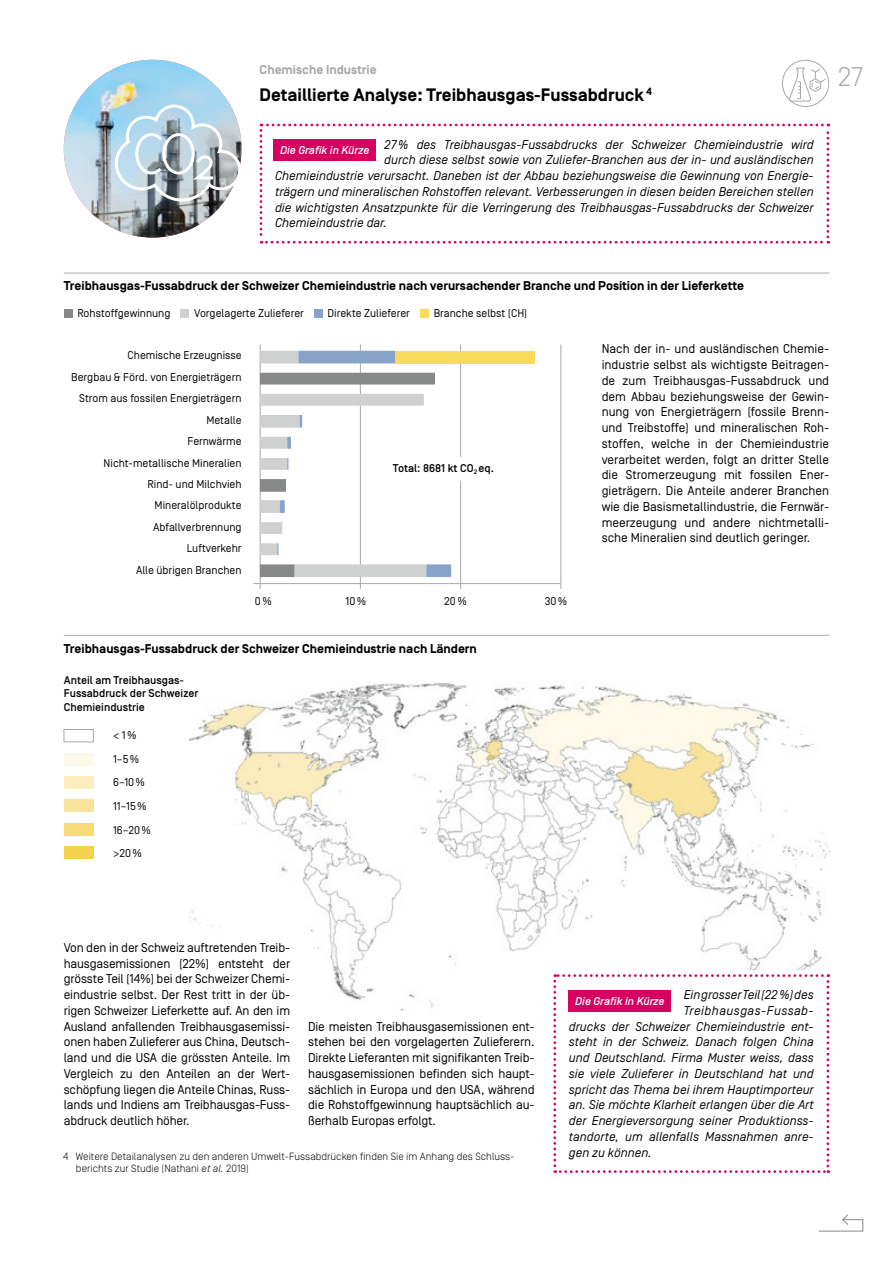
<style>
.page{position:relative;width:893px;height:1263px;background:#fff}
.page>*{position:absolute;margin:0;border:0;box-sizing:border-box;transform-origin:0 0}
.t1{font:300 27px "Simplon BP";color:#a7a9a9}
.Tt_12_bold{font:700 18px "Simplon BP";color:#000}
.Tt_8_5_Regular_Grund{font:12.75px/15.8px "Simplon BP Regular";letter-spacing:-.01em;color:#000;text-align:justify}
.Tt_8_5_Regular_ital{font:italic 12.75px "Simplon BP Regular";color:#000}
.Tt_8_5_bold_m_Linie{font:700 12.75px "Simplon BP";color:#000}
.Tt_8_5_Regular_ital-2{font:italic 12.75px "Simplon BP Regular";letter-spacing:.035em;color:#000}
.Text_8_5_bold_grau_K{font:700 12.75px "Simplon BP";color:#a7a9a9}
.Tt_7_5_regular_recht{font:11.25px/21.5px "Simplon BP Regular";color:#000;text-align:right}
.Tt_7_5_regular{font:11.25px "Simplon BP Regular";color:#000}
.Tt_7_5_medium{font:500 11.25px/13.5px "Simplon BP";color:#000}
.Tt_7_5_medium-2{font:italic 500 11.25px "Simplon BP";color:#fff}
.Fussnote_7{font:300 10.5px/12.3px "Simplon BP";color:#000}
.s1{font-style:italic}
</style>
<div class="page">
<img style="left:189px;top:683px;width:640px;height:328px">
<div style="left:548px;top:971px;width:287px;height:226px;background:#fff"></div>
<hr style="left:64px;top:273px;width:765px;height:1px;background:#a7a9a9">
<div style="left:64px;top:309px;width:8px;height:8px;background:#878988"></div>
<div style="left:181px;top:309px;width:8px;height:8px;background:#cfd0d0"></div>
<div style="left:314px;top:309px;width:9px;height:8px;background:#87a3ca"></div>
<div style="left:420px;top:309px;width:9px;height:8px;background:#f8da5d"></div>
<hr style="left:64px;top:635px;width:765px;height:1px;background:#a7a9a9">
<hr style="left:253px;top:583px;width:308px;height:1px;background:#a7a9a9">
<hr style="left:360px;top:344px;width:1px;height:245px;background:#a7a9a9">
<hr style="left:460px;top:344px;width:1px;height:245px;background:#a7a9a9">
<hr style="left:561px;top:344px;width:1px;height:245px;background:#a7a9a9">
<div style="left:391px;top:458px;width:139px;height:23px;background:#fff"></div>
<svg style="left:553px;top:974px;width:276px;height:199px"></svg>
<div style="left:569px;top:990px;width:102px;height:21px;background:#d50062"></div>
<hr style="left:260px;top:344px;width:1px;height:245px;background:#a7a9a9">
<svg style="left:260px;top:351px;width:191px;height:226px"></svg>
<div style="left:395px;top:351px;width:139px;height:12px;background:#f8da5d"></div>
<div style="left:64px;top:846px;width:29px;height:13px;background:#f4d250"></div>
<div style="left:64px;top:823px;width:29px;height:13px;background:#f7db79"></div>
<div style="left:64px;top:799px;width:29px;height:13px;background:#f9e39c"></div>
<div style="left:64px;top:776px;width:29px;height:13px;background:#fbedbd"></div>
<div style="left:64px;top:753px;width:29px;height:12px;background:#fdf9e9"></div>
<div style="left:64px;top:729px;width:30px;height:13px;background:#fff;border:1px solid #a7a9a9"></div>
<img style="left:64px;top:60px;width:178px;height:178px;border-radius:89px">
<svg style="left:113px;top:103px;width:129px;height:100px;background:#b4c6d1"></svg>
<svg style="left:260px;top:67px;width:569px;height:177px"></svg>
<p class="Text_8_5_bold_grau_K" style="left:260px;top:63px;width:119px">Chemische Industrie</p>
<p class="Tt_12_bold" style="left:260px;top:85px;width:394px">Detaillierte Analyse: Treibhausgas-Fussabdruck <sup>4</sup></p>
<p class="Tt_8_5_Regular_ital" style="left:384px;top:137px;width:431px">27% des Treibhausgas-Fussabdrucks der Schweizer Chemieindustrie wird</p>
<p class="Tt_8_5_Regular_ital" style="left:384px;top:152px;width:431px">durch diese selbst sowie von Zuliefer-Branchen aus der in- und ausländischen</p>
<p class="Tt_8_5_Regular_ital" style="left:275px;top:168px;width:540px">Chemieindustrie verursacht. Daneben ist der Abbau beziehungsweise die Gewinnung von Energie-</p>
<p class="Tt_8_5_Regular_ital" style="left:275px;top:184px;width:540px">trägern und mineralischen Rohstoffen relevant. Verbesserungen in diesen beiden Bereichen stellen</p>
<p class="Tt_8_5_Regular_ital" style="left:275px;top:200px;width:540px">die wichtigsten Ansatzpunkte für die Verringerung des Treibhausgas-Fussabdrucks der Schweizer</p>
<p class="Tt_8_5_Regular_ital" style="left:275px;top:215px;width:113px">Chemieindustrie dar.</p>
<p class="Tt_7_5_medium-2" style="left:280px;top:144px;width:91px">Die Grafik in Kürze</p>
<h1 class="t1" style="left:838px;top:60px;width:27px">27</h1>
<p class="Tt_8_5_bold_m_Linie" style="left:64px;top:279px;width:682px">Treibhausgas-Fussabdruck der Schweizer Chemieindustrie nach verursachender Branche und Position in der Lieferkette</p>
<p class="Tt_7_5_regular" style="left:77px;top:307px;width:95px">Rohstoffgewinnung</p>
<p class="Tt_7_5_regular" style="left:194px;top:307px;width:111px">Vorgelagerte Zulieferer</p>
<p class="Tt_7_5_regular" style="left:328px;top:307px;width:84px">Direkte Zulieferer</p>
<p class="Tt_7_5_regular" style="left:434px;top:307px;width:95px">Branche selbst (CH)</p>
<p class="Tt_7_5_regular_recht" style="left:128px;top:345px;width:115px">Chemische Erzeugnisse</p>
<p class="Tt_7_5_regular_recht" style="left:71px;top:366px;width:172px">Bergbau &amp; Förd. von Energieträgern</p>
<p class="Tt_7_5_regular_recht" style="left:79px;top:387px;width:164px">Strom aus fossilen Energieträgern<br>Metalle</p>
<p class="Tt_7_5_regular_recht" style="left:187px;top:430px;width:56px">Fernwärme</p>
<p class="Tt_7_5_regular_recht" style="left:104px;top:452px;width:140px">Nicht-metallische Mineralien</p>
<p class="Tt_7_5_regular_recht" style="left:147px;top:473px;width:96px">Rind- und Milchvieh</p>
<p class="Tt_7_5_regular_recht" style="left:155px;top:495px;width:88px">Mineralölprodukte</p>
<p class="Tt_7_5_regular_recht" style="left:153px;top:516px;width:90px">Abfallverbrennung</p>
<p class="Tt_7_5_regular_recht" style="left:187px;top:538px;width:56px">Luftverkehr</p>
<p class="Tt_7_5_regular_recht" style="left:136px;top:559px;width:107px">Alle übrigen Branchen</p>
<p class="Tt_7_5_medium" style="left:393px;top:461px;width:103px">Total: 8681 kt CO<sub>2</sub> eq.</p>
<p class="Tt_7_5_regular" style="left:255px;top:595px;width:18px">0%</p>
<p class="Tt_7_5_regular" style="left:346px;top:595px;width:22px">10%</p>
<p class="Tt_7_5_regular" style="left:444px;top:595px;width:24px">20%</p>
<p class="Tt_7_5_regular" style="left:545px;top:595px;width:24px">30%</p>
<p class="Tt_8_5_bold_m_Linie" style="left:64px;top:641px;width:415px">Treibhausgas-Fussabdruck der Schweizer Chemieindustrie nach Ländern</p>
<p class="Tt_7_5_medium" style="left:64px;top:673px;width:136px">Anteil am Treibhausgas-<br>Fussabdruck der Schweizer<br>Chemieindustrie</p>
<p class="Tt_7_5_regular_recht" style="left:113px;top:724px;width:25px">&lt; 1%</p>
<p class="Tt_7_5_regular_recht" style="left:113px;top:748px;width:28px">1–5%</p>
<p class="Tt_7_5_regular_recht" style="left:113px;top:772px;width:33px">6–10%</p>
<p class="Tt_7_5_regular_recht" style="left:113px;top:795px;width:35px">11–15%</p>
<p class="Tt_7_5_regular_recht" style="left:113px;top:819px;width:39px">16–20%</p>
<p class="Tt_7_5_regular_recht" style="left:113px;top:843px;width:30px">&gt;20%</p>
<p class="Tt_8_5_Regular_Grund" style="left:602px;top:341px;width:229px">Nach der in- und ausländischen Chemie&shy;industrie selbst als wichtigste Beitragen&shy;de zum Treibhausgas-Fussabdruck und dem Abbau beziehungsweise der Gewin&shy;nung von Energieträgern (fossile Brenn&shy;und Treibstoffe) und mineralischen Roh&shy;stoffen, welche in der Chemieindustrie verarbeitet werden, folgt an dritter Stelle die Stromerzeugung mit fossilen Ener&shy;gieträgern. Die Anteile anderer Branchen wie die Basismetallindustrie, die Fernwär&shy;meerzeugung und andere nichtmetalli&shy;sche Mineralien sind deutlich geringer.</p>
<p class="Tt_8_5_Regular_Grund" style="left:64px;top:939px;width:228px">Von den in der Schweiz auftretenden Treib&shy;hausgasemissionen (22%) entsteht der grösste Teil (14%) bei der Schweizer Chemi&shy;eindustrie selbst. Der Rest tritt in der üb&shy;rigen Schweizer Lieferkette auf. An den im Ausland anfallenden Treibhausgasemissi&shy;onen haben Zulieferer aus China, Deutsch&shy;land und die USA die grössten Anteile. Im Vergleich zu den Anteilen an der Wert&shy;schöpfung liegen die Anteile Chinas, Russ&shy;lands und Indiens am Treibhausgas-Fuss&shy;abdruck deutlich höher.</p>
<p class="Tt_8_5_Regular_Grund" style="left:308px;top:1018px;width:228px">Die meisten Treibhausgasemissionen ent&shy;stehen bei den vorgelagerten Zulieferern.<br>Direkte Lieferanten mit signifikanten Treib&shy;hausgasemissionen befinden sich haupt&shy;sächlich in Europa und den USA, während die Rohstoffgewinnung hauptsächlich au&shy;ßerhalb Europas erfolgt.</p>
<p class="Fussnote_7" style="left:76px;top:1150px;width:439px;text-indent:-13px">4 Weitere Detailanalysen zu den anderen Umwelt-Fussabdrücken finden Sie im Anhang des Schluss&shy;berichts zur Studie (Nathani <span class="s1">et al.</span> 2019)</p>
<p class="Tt_8_5_Regular_ital" style="left:684px;top:987px;width:132px">Ein grosser Teil (22%) des</p>
<p class="Tt_8_5_Regular_ital-2" style="left:684px;top:1003px;width:132px">Treibhausgas-Fussab-</p>
<p class="Tt_8_5_Regular_ital" style="left:569px;top:1019px;width:246px">drucks der Schweizer Chemieindustrie ent-</p>
<p class="Tt_8_5_Regular_ital" style="left:569px;top:1034px;width:246px">steht in der Schweiz. Danach folgen China</p>
<p class="Tt_8_5_Regular_ital" style="left:569px;top:1050px;width:246px">und Deutschland. Firma Muster weiss, dass</p>
<p class="Tt_8_5_Regular_ital" style="left:569px;top:1066px;width:246px">sie viele Zulieferer in Deutschland hat und</p>
<p class="Tt_8_5_Regular_ital" style="left:569px;top:1082px;width:246px">spricht das Thema bei ihrem Hauptimporteur</p>
<p class="Tt_8_5_Regular_ital" style="left:569px;top:1097px;width:246px">an. Sie möchte Klarheit erlangen über die Art</p>
<p class="Tt_8_5_Regular_ital" style="left:569px;top:1113px;width:246px">der Energieversorgung seiner Produktionss-</p>
<p class="Tt_8_5_Regular_ital" style="left:569px;top:1129px;width:246px">tandorte, um allenfalls Massnahmen anre-</p>
<p class="Tt_8_5_Regular_ital" style="left:569px;top:1145px;width:84px">gen zu können.</p>
<p class="Tt_7_5_medium-2" style="left:575px;top:994px;width:91px">Die Grafik in Kürze</p>
</div>
